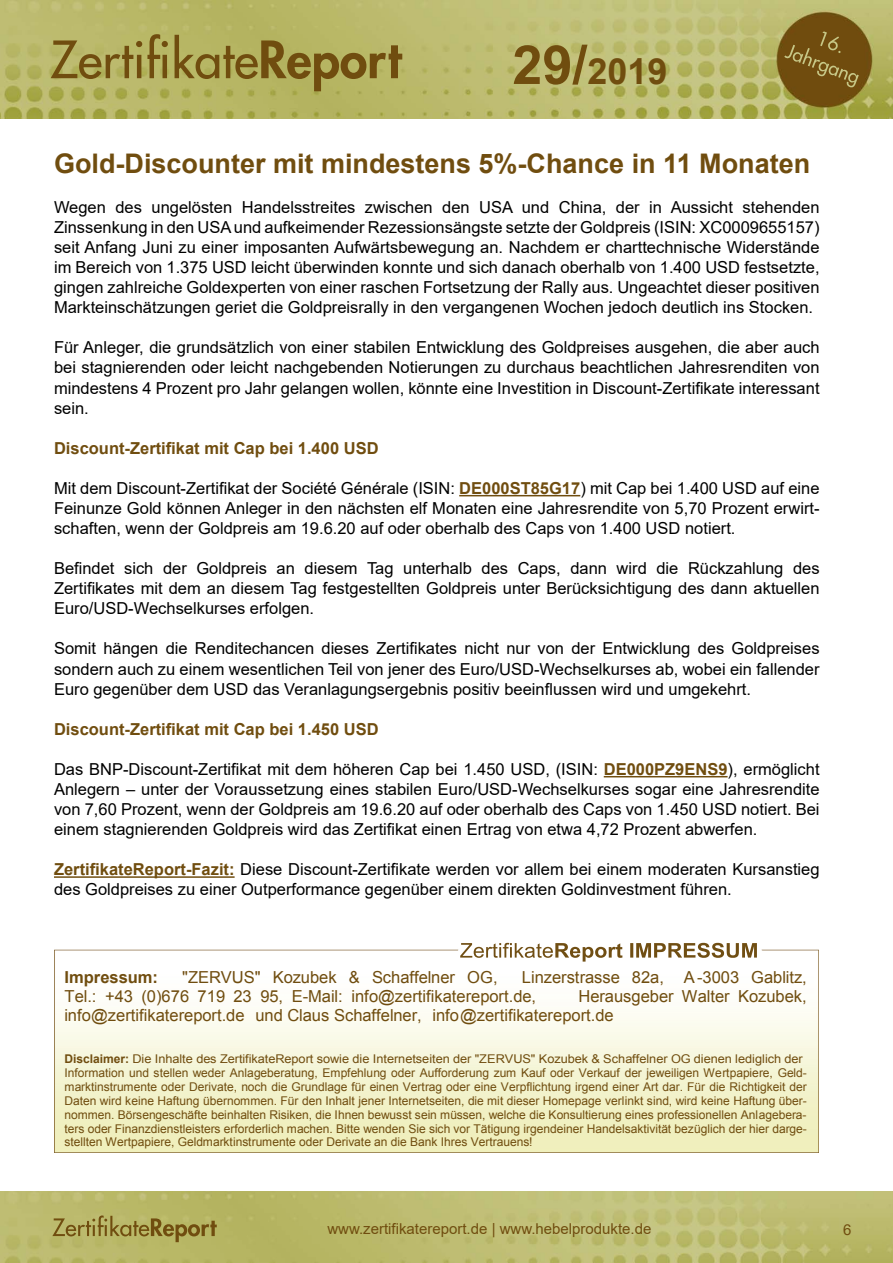
<style>
.page{position:relative;width:893px;height:1263px;background:#fff}
.page>*{position:absolute;margin:0;border:0;box-sizing:border-box;transform-origin:0 0}
.t1{font:700 36px "Arial";color:#704d0f}
.t2{font:700 27px "Arial";color:#704d0f}
.t3{font:16.5px/20.1px "Arial";color:#000;text-align:justify}
.t4{font:16.5px/19px "Arial";color:#704d0f}
.t5{font:700 16.5px "Arial";color:#704d0f}
.t6{font:15px "Arial";color:#704d0f}
.t7{font:12px/13.8px "Arial";letter-spacing:-.005em;color:#704d0f;scale:1.06 1}
.s1{font-size:54px}
.s2{font-weight:700;color:#704d0f}
.s3{font-weight:700}
</style>
<div class="page">
<img style="left:0;top:1192px;width:893px;height:71px">
<img style="left:0;top:0;width:893px;height:119px">
<hr style="left:459px;top:495px;width:121px;height:1px;background:#704d0f">
<hr style="left:604px;top:776px;width:124px;height:1px;background:#704d0f">
<hr style="left:54px;top:876px;width:181px;height:2px;background:#704d0f">
<img style="left:54px;top:942px;width:765px;height:210px">
<img style="left:503px;top:943px;width:254px;height:15px">
<h1 class="t1" style="left:512px;top:46px;width:157px"><span class="s1">29/</span>2019</h1>
<h2 class="t2" style="left:54px;top:144px;width:758px">Gold-Discounter mit mindestens 5%-Chance in 11 Monaten</h2>
<p class="t3" style="left:54px;top:197px;width:767px">Wegen des ungelösten Handelsstreites zwischen den USA und China, der in Aussicht stehenden Zinssenkung in den USA und aufkeimender Rezessionsängste setzte der Goldpreis (ISIN: XC0009655157) seit Anfang Juni zu einer imposanten Aufwärtsbewegung an. Nachdem er charttechnische Widerstände im Bereich von 1.375 USD leicht überwinden konnte und sich danach oberhalb von 1.400 USD festsetzte, gingen zahlreiche Goldexperten von einer raschen Fortsetzung der Rally aus. Ungeachtet dieser positiven Markteinschätzungen geriet die Goldpreisrally in den vergangenen Wochen jedoch deutlich ins Stocken.</p>
<p class="t3" style="left:54px;top:337px;width:767px">Für Anleger, die grundsätzlich von einer stabilen Entwicklung des Goldpreises ausgehen, die aber auch bei stagnierenden oder leicht nachgebenden Notierungen zu durchaus beachtlichen Jahresrenditen von mindestens 4 Prozent pro Jahr gelangen wollen, könnte eine Investition in Discount-Zertifikate interessant sein.</p>
<p class="t5" style="left:54px;top:436px;width:326px">Discount-Zertifikat mit Cap bei 1.400 USD</p>
<p class="t3" style="left:54px;top:478px;width:767px">Mit dem Discount-Zertifikat der Société Générale (ISIN: <span class="s2">DE000ST85G17</span>) mit Cap bei 1.400 USD auf eine Feinunze Gold können Anleger in den nächsten elf Monaten eine Jahresrendite von 5,70 Prozent erwirt&shy;schaften, wenn der Goldpreis am 19.6.20 auf oder oberhalb des Caps von 1.400 USD notiert.</p>
<p class="t3" style="left:54px;top:558px;width:767px">Befindet sich der Goldpreis an diesem Tag unterhalb des Caps, dann wird die Rückzahlung des Zertifikates mit dem an diesem Tag festgestellten Goldpreis unter Berücksichtigung des dann aktuellen Euro/USD-Wechselkurses erfolgen.</p>
<p class="t3" style="left:54px;top:638px;width:767px">Somit hängen die Renditechancen dieses Zertifikates nicht nur von der Entwicklung des Goldpreises sondern auch zu einem wesentlichen Teil von jener des Euro/USD-Wechselkurses ab, wobei ein fallender Euro gegenüber dem USD das Veranlagungsergebnis positiv beeinflussen wird und umgekehrt.</p>
<p class="t5" style="left:54px;top:717px;width:326px">Discount-Zertifikat mit Cap bei 1.450 USD</p>
<p class="t3" style="left:54px;top:759px;width:767px">Das BNP-Discount-Zertifikat mit dem höheren Cap bei 1.450 USD, (ISIN: <span class="s2">DE000PZ9ENS9</span>), ermöglicht Anlegern – unter der Voraussetzung eines stabilen Euro/USD-Wechselkurses sogar eine Jahresrendite von 7,60 Prozent, wenn der Goldpreis am 19.6.20 auf oder oberhalb des Caps von 1.450 USD notiert. Bei einem stagnierenden Goldpreis wird das Zertifikat einen Ertrag von etwa 4,72 Prozent abwerfen.</p>
<p class="t3" style="left:54px;top:859px;width:767px"><span class="s2">ZertifikateReport-Fazit:</span> Diese Discount-Zertifikate werden vor allem bei einem moderaten Kursanstieg des Goldpreises zu einer Outperformance gegenüber einem direkten Goldinvestment führen.</p>
<p class="t5" style="left:64px;top:966px;width:95px">Impressum:</p>
<p class="t4" style="left:182px;top:968px;width:317px">"ZERVUS" Kozubek &amp; Schaffelner OG,</p>
<p class="t4" style="left:64px;top:968px;width:744px;text-indent:457px">Linzerstrasse 82a, A-3003 Gablitz,<br>Tel.: +43 (0)676 719 23 95, E-Mail: info@zertifikatereport.de,</p>
<p class="t4" style="left:64px;top:987px;width:744px;text-indent:514px">Herausgeber Walter Kozubek, info@zertifikatereport.de und Claus Schaffelner, info@zertifikatereport.de</p>
<p class="t7" style="left:64px;top:1052px;width:702px"><span class="s3">Disclaimer:</span> Die Inhalte des ZertifikateReport sowie die Internetseiten der "ZERVUS" Kozubek &amp; Schaffelner OG dienen lediglich der Information und stellen weder Anlageberatung, Empfehlung oder Aufforderung zum Kauf oder Verkauf der jeweiligen Wertpapiere, Geld&shy;marktinstrumente oder Derivate, noch die Grundlage für einen Vertrag oder eine Verpflichtung irgend einer Art dar. Für die Richtigkeit der Daten wird keine Haftung übernommen. Für den Inhalt jener Internetseiten, die mit dieser Homepage verlinkt sind, wird keine Haftung über&shy;nommen. Börsengeschäfte beinhalten Risiken, die Ihnen bewusst sein müssen, welche die Konsultierung eines professionellen Anlagebera&shy;ters oder Finanzdienstleisters erforderlich machen. Bitte wenden Sie sich vor Tätigung irgendeiner Handelsaktivität bezüglich der hier darge&shy;stellten Wertpapiere, Geldmarktinstrumente oder Derivate an die Bank Ihres Vertrauens!</p>
<p class="t6" style="left:327px;top:1218px;width:326px">www.zertifikatereport.de | www.hebelprodukte.de</p>
<p class="t6" style="left:843px;top:1219px;width:10px">6</p>
</div>
